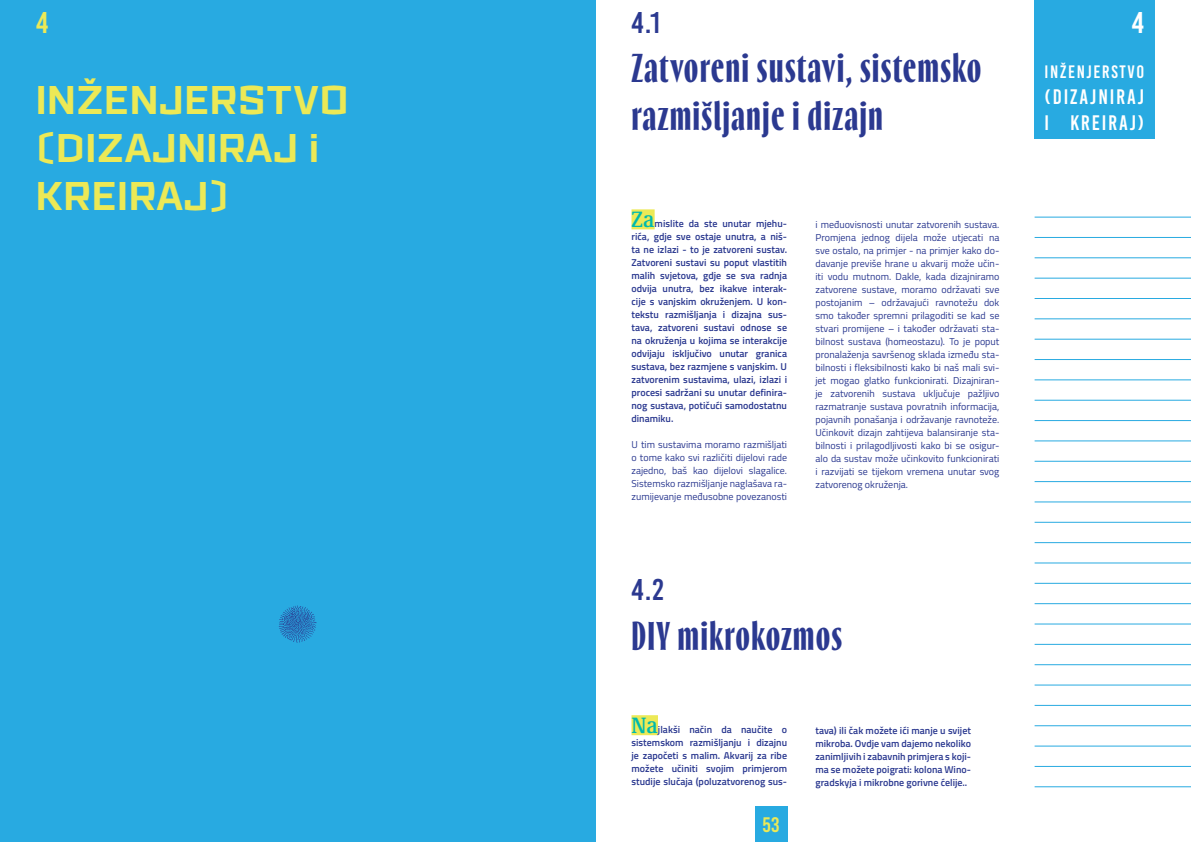
<style>
.page{position:relative;width:1191px;height:842px;background:#fff}
.page>*{position:absolute;margin:0;border:0;box-sizing:border-box;transform-origin:0 0}
.t1{font:600 40px/48px "Thrillers";letter-spacing:.03em;color:#2b3990}
.t2{font:700 40px/48px "Ironstrike";letter-spacing:.03em;color:#ece956}
.t3{font:30px "Bebas Kai";color:#2b3990}
.t4{font:30px "Bebas Kai";color:#fff}
.t5{font:30px "Bebas Kai";color:#ece956}
.t6{font:500 condensed 23px "Demos Next Pro";color:#00b9ad}
.t7{font:21px/26px "Bebas Kai";letter-spacing:.09em;color:#fff}
.t8{font:21px "Bebas Kai";color:#ece956}
.t9{font:20px/16px "Bebas Kai";letter-spacing:.035em;color:#fff;text-align:justify}
.t10{font:18px "Bebas Kai";letter-spacing:.09em;color:#fff}
.t11{font:10px/13px "Titillium Web";color:#2b3990;text-align:justify}
.t12{font:600 10px/13px "Titillium Web";color:#2b3990;text-align:justify}
</style>
<div class="page">
<div style="left:755px;top:806px;width:32px;height:36px;background:#28aae1"></div>
<hr style="left:1034px;top:502px;width:157px;height:1px;background:#28aae1">
<hr style="left:1034px;top:258px;width:157px;height:1px;background:#28aae1">
<hr style="left:1034px;top:542px;width:157px;height:1px;background:#28aae1">
<hr style="left:1034px;top:298px;width:157px;height:1px;background:#28aae1">
<hr style="left:1034px;top:583px;width:157px;height:1px;background:#28aae1">
<hr style="left:1034px;top:339px;width:157px;height:1px;background:#28aae1">
<hr style="left:1034px;top:624px;width:157px;height:1px;background:#28aae1">
<hr style="left:1034px;top:380px;width:157px;height:1px;background:#28aae1">
<hr style="left:1034px;top:664px;width:157px;height:1px;background:#28aae1">
<hr style="left:1034px;top:420px;width:157px;height:1px;background:#28aae1">
<hr style="left:1034px;top:705px;width:157px;height:1px;background:#28aae1">
<hr style="left:1034px;top:461px;width:157px;height:1px;background:#28aae1">
<hr style="left:1034px;top:746px;width:157px;height:1px;background:#28aae1">
<hr style="left:1034px;top:786px;width:157px;height:1px;background:#28aae1">
<hr style="left:1034px;top:237px;width:157px;height:1px;background:#28aae1">
<hr style="left:1034px;top:217px;width:157px;height:1px;background:#28aae1">
<hr style="left:1034px;top:522px;width:157px;height:1px;background:#28aae1">
<hr style="left:1034px;top:278px;width:157px;height:1px;background:#28aae1">
<hr style="left:1034px;top:563px;width:157px;height:1px;background:#28aae1">
<hr style="left:1034px;top:319px;width:157px;height:1px;background:#28aae1">
<hr style="left:1034px;top:603px;width:157px;height:1px;background:#28aae1">
<hr style="left:1034px;top:359px;width:157px;height:1px;background:#28aae1">
<hr style="left:1034px;top:644px;width:157px;height:1px;background:#28aae1">
<hr style="left:1034px;top:400px;width:157px;height:1px;background:#28aae1">
<hr style="left:1034px;top:685px;width:157px;height:1px;background:#28aae1">
<hr style="left:1034px;top:441px;width:157px;height:1px;background:#28aae1">
<hr style="left:1034px;top:725px;width:157px;height:1px;background:#28aae1">
<hr style="left:1034px;top:481px;width:157px;height:1px;background:#28aae1">
<hr style="left:1034px;top:766px;width:157px;height:1px;background:#28aae1">
<div style="left:1034px;top:0;width:121px;height:139px;background:#28aae1"></div>
<div style="left:0;top:0;width:595px;height:842px;background:#28aae1"></div>
<svg style="left:279px;top:605px;width:38px;height:38px"></svg>
<div style="left:631px;top:209px;width:23px;height:20px;background:#ece956"></div>
<div style="left:631px;top:715px;width:27px;height:20px;background:#ece956"></div>
<h2 class="t5" style="left:36px;top:6px;width:14px">4</h2>
<h1 class="t2" style="left:36px;top:76px;width:314px">INŽENJERSTVO (DIZAJNIRAJ i<br>KREIRAJ)</h1>
<h2 class="t3" style="left:631px;top:6px;width:30px">4.1</h2>
<h1 class="t1" style="left:631px;top:45px;width:351px">Zatvoreni sustavi, sistemsko razmišljanje i dizajn</h1>
<h3 class="t6" style="left:631px;top:204px;width:25px">Za</h3>
<p class="t12" style="left:631px;top:217px;width:157px;text-indent:23px">mislite da ste unutar mjehu&shy;rića, gdje sve ostaje unutra, a niš&shy;ta ne izlazi - to je zatvoreni sustav.<br>Zatvoreni sustavi su poput vlastitih malih svjetova, gdje se sva radnja odvija unutra, bez ikakve interak&shy;cije s vanjskim okruženjem. U kon&shy;tekstu razmišljanja i dizajna sus&shy;tava, zatvoreni sustavi odnose se na okruženja u kojima se interakcije odvijaju isključivo unutar granica sustava, bez razmjene s vanjskim. U zatvorenim sustavima, ulazi, izlazi i procesi sadržani su unutar definira&shy;nog sustava, potičući samodostatnu dinamiku.</p>
<p class="t11" style="left:631px;top:438px;width:157px">U tim sustavima moramo razmišljati o tome kako svi različiti dijelovi rade zajedno, baš kao dijelovi slagalice.<br>Sistemsko razmišljanje naglašava ra&shy;zumijevanje međusobne povezanosti</p>
<p class="t11" style="left:815px;top:217px;width:185px">i međuovisnosti unutar zatvorenih sustava.<br>Promjena jednog dijela može utjecati na sve ostalo, na primjer - na primjer kako do&shy;davanje previše hrane u akvarij može učin&shy;iti vodu mutnom. Dakle, kada dizajniramo zatvorene sustave, moramo održavati sve postojanim – održavajući ravnotežu dok smo također spremni prilagoditi se kad se stvari promijene – i također održavati sta&shy;bilnost sustava (homeostazu). To je poput pronalaženja savršenog sklada između sta&shy;bilnosti i fleksibilnosti kako bi naš mali svi&shy;jet mogao glatko funkcionirati. Dizajniran&shy;je zatvorenih sustava uključuje pažljivo razmatranje sustava povratnih informacija, pojavnih ponašanja i održavanje ravnoteže.<br>Učinkovit dizajn zahtijeva balansiranje sta&shy;bilnosti i prilagodljivosti kako bi se osigur&shy;alo da sustav može učinkovito funkcionirati i razvijati se tijekom vremena unutar svog zatvorenog okruženja.</p>
<h2 class="t3" style="left:631px;top:573px;width:34px">4.2</h2>
<h1 class="t1" style="left:631px;top:612px;width:212px">DIY mikrokozmos</h1>
<h3 class="t6" style="left:631px;top:710px;width:28px">Na</h3>
<p class="t12" style="left:631px;top:723px;width:157px;text-indent:26px">jlakši način da naučite o sistemskom razmišljanju i dizajnu je započeti s malim. Akvarij za ribe možete učiniti svojim primjerom studije slučaja (poluzatvorenog sus-</p>
<h3 class="t8" style="left:762px;top:813px;width:18px">53</h3>
<p class="t12" style="left:815px;top:723px;width:157px">tava) ili čak možete ići manje u svijet mikroba. Ovdje vam dajemo nekoliko zanimljivih i zabavnih primjera s koji&shy;ma se možete poigrati: kolona Wino&shy;gradskyja i mikrobne gorivne ćelije..</p>
<h2 class="t4" style="left:1132px;top:6px;width:13px">2</h2>
<h3 class="t10" style="left:1044px;top:62px;width:101px">INŽENJERSTVO</h3>
<h3 class="t7" style="left:1044px;top:84px;width:101px">(DIZAJNIRAJ<br>I KREIRAJ)</h3>
<h2 class="t4" style="left:1134px;top:6px;width:12px">1</h2>
<h3 class="t9" style="left:1044px;top:67px;width:101px">DIY TINKERING SPACES/ HOUSEHOLD LABORATORIES</h3>
<h2 class="t4" style="left:1131px;top:6px;width:14px">4</h2>
<h3 class="t9" style="left:1044px;top:115px;width:100px">INTRODUCTION</h3>
</div>
